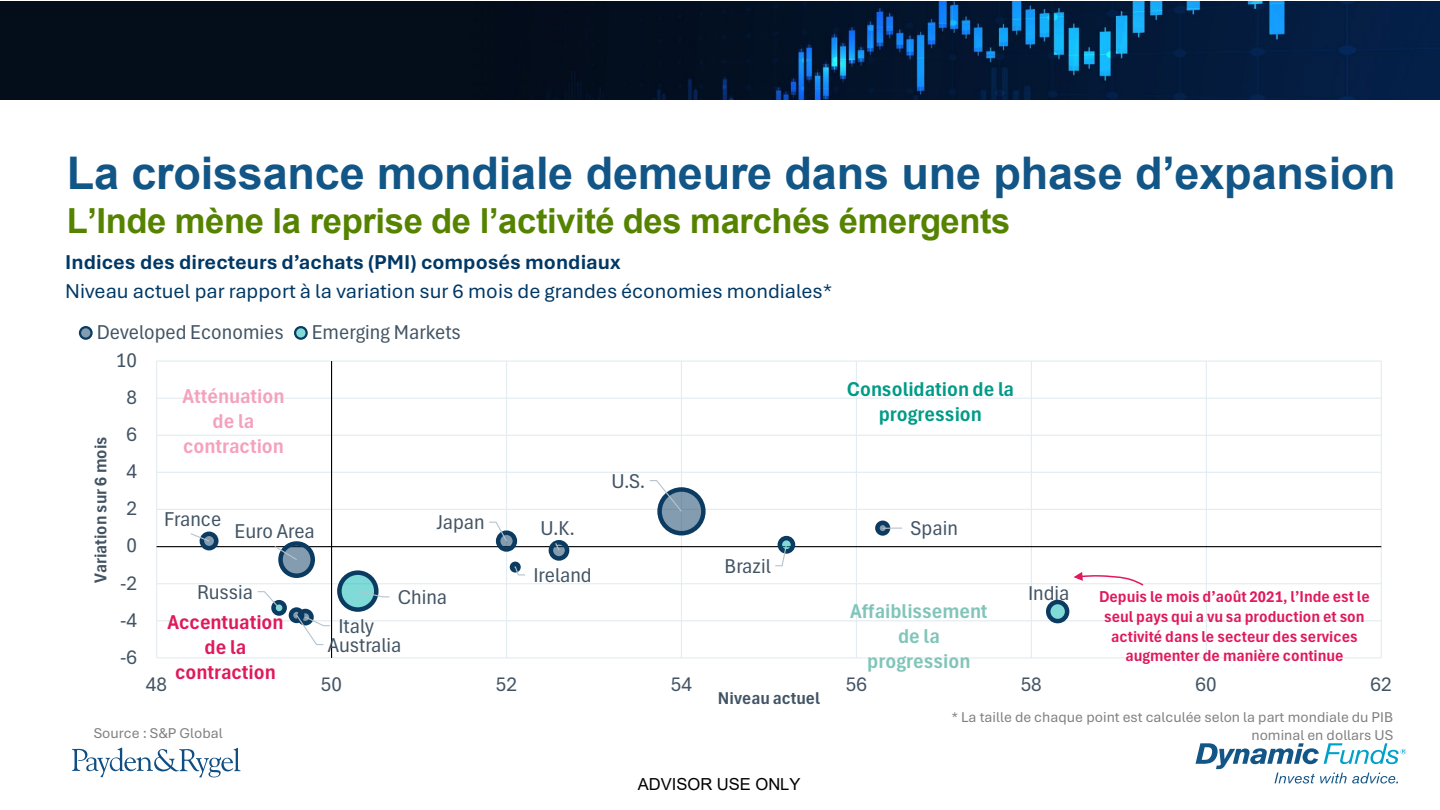
<style>
.page{position:relative;width:1440px;height:810px;background:#fff}
.page>*{position:absolute;margin:0;border:0;box-sizing:border-box;transform-origin:0 0}
.t1{font:700 45px "Arial";letter-spacing:-.005em;color:#125687}
.t2{font:700 34.5px "Arial";letter-spacing:-.01em;color:#558300}
.t3{font:condensed 21px "Aptos";color:#425464}
.t4{font:21px "Aptos";color:#003865}
.t5{font:700 21px "Aptos";color:#003865}
.t6{font:700 condensed 21px/25.2px "Aptos";color:#81c5ba;text-align:center}
.t7{font:700 condensed 21px/25.2px "Aptos";color:#009b87;text-align:center}
.t8{font:700 condensed 21px/25.2px "Aptos";letter-spacing:-.005em;color:#e0195b;text-align:center}
.t9{font:700 condensed 21px/25.2px "Aptos";letter-spacing:-.005em;color:#f5a1bd;text-align:center}
.t10{font:700 condensed 18px "Aptos";color:#425464}
.t11{font:700 condensed 16.5px/19.8px "Aptos";color:#e0195b;text-align:center}
.t12{font:16.5px "Arial";letter-spacing:-.005em;color:#000}
.t13{font:15px/18px "Aptos";letter-spacing:.005em;color:#7f7f7f;text-align:right}
</style>
<div class="page">
<img style="left:0;top:2px;width:1440px;height:97px">
<svg style="left:72px;top:748px;width:169px;height:29px"></svg>
<svg style="left:1196px;top:743px;width:210px;height:41px"></svg>
<hr style="left:157px;top:657px;width:1224px;height:1px;background:#e2ecf1">
<hr style="left:157px;top:620px;width:1224px;height:1px;background:#e2ecf1">
<hr style="left:157px;top:583px;width:1224px;height:1px;background:#e2ecf1">
<hr style="left:157px;top:509px;width:1224px;height:1px;background:#e2ecf1">
<hr style="left:157px;top:472px;width:1224px;height:1px;background:#e2ecf1">
<hr style="left:157px;top:435px;width:1224px;height:1px;background:#e2ecf1">
<hr style="left:157px;top:398px;width:1224px;height:1px;background:#e2ecf1">
<hr style="left:157px;top:361px;width:1224px;height:1px;background:#e2ecf1">
<hr style="left:156px;top:361px;width:1px;height:297px;background:#e2ecf1">
<hr style="left:506px;top:361px;width:1px;height:297px;background:#e2ecf1">
<hr style="left:681px;top:361px;width:1px;height:297px;background:#e2ecf1">
<hr style="left:856px;top:361px;width:1px;height:297px;background:#e2ecf1">
<hr style="left:1031px;top:361px;width:1px;height:297px;background:#e2ecf1">
<hr style="left:1206px;top:361px;width:1px;height:297px;background:#e2ecf1">
<hr style="left:1381px;top:361px;width:1px;height:297px;background:#e2ecf1">
<hr style="left:331px;top:361px;width:1px;height:297px;background:#000">
<hr style="left:157px;top:546px;width:1224px;height:1px;background:#000">
<div style="left:660px;top:490px;width:43px;height:43px;background:#0b3b61;border-radius:50%;opacity:.5"></div>
<div style="left:657px;top:487px;width:49px;height:48px;border:4px solid #0b3b61;border-radius:50%"></div>
<div style="left:202px;top:534px;width:14px;height:14px;background:#0b3b61;border-radius:50%;opacity:.5"></div>
<div style="left:200px;top:532px;width:19px;height:18px;border:4px solid #0b3b61;border-radius:50%"></div>
<div style="left:510px;top:562px;width:11px;height:11px;border:4px solid #0b3b61;border-radius:50%"></div>
<div style="left:297px;top:609px;width:17px;height:16px;border:4px solid #0b3b61;border-radius:50%"></div>
<div style="left:878px;top:523px;width:10px;height:10px;background:#0b3b61;border-radius:50%;opacity:.5"></div>
<div style="left:875px;top:521px;width:15px;height:15px;border:4px solid #0b3b61;border-radius:50%"></div>
<div style="left:551px;top:542px;width:16px;height:16px;background:#0b3b61;border-radius:50%;opacity:.5"></div>
<div style="left:549px;top:540px;width:20px;height:21px;border:4px solid #0b3b61;border-radius:50%"></div>
<div style="left:498px;top:533px;width:17px;height:16px;background:#0b3b61;border-radius:50%;opacity:.5"></div>
<div style="left:496px;top:530px;width:21px;height:22px;border:4px solid #0b3b61;border-radius:50%"></div>
<div style="left:281px;top:544px;width:32px;height:32px;background:#0b3b61;border-radius:50%;opacity:.5"></div>
<div style="left:278px;top:541px;width:37px;height:37px;border:4px solid #0b3b61;border-radius:50%"></div>
<div style="left:291px;top:610px;width:11px;height:11px;background:#0b3b61;border-radius:50%;opacity:.5"></div>
<div style="left:289px;top:607px;width:15px;height:16px;border:4px solid #0b3b61;border-radius:50%"></div>
<div style="left:780px;top:538px;width:13px;height:13px;background:#00b6b2;border-radius:50%;opacity:.5"></div>
<div style="left:778px;top:536px;width:17px;height:18px;border:4px solid #0b3b61;border-radius:50%"></div>
<div style="left:274px;top:602px;width:10px;height:11px;background:#00b6b2;border-radius:50%;opacity:.5"></div>
<div style="left:271px;top:600px;width:16px;height:16px;border:4px solid #0b3b61;border-radius:50%"></div>
<div style="left:340px;top:573px;width:36px;height:36px;background:#00b6b2;border-radius:50%;opacity:.5"></div>
<div style="left:337px;top:570px;width:42px;height:42px;border:4px solid #0b3b61;border-radius:50%"></div>
<div style="left:1048px;top:602px;width:19px;height:19px;background:#00b6b2;border-radius:50%;opacity:.5"></div>
<div style="left:1046px;top:600px;width:23px;height:23px;border:4px solid #0b3b61;border-radius:50%"></div>
<svg style="left:649px;top:480px;width:34px;height:33px"></svg>
<svg style="left:191px;top:532px;width:20px;height:11px"></svg>
<svg style="left:512px;top:564px;width:14px;height:12px"></svg>
<svg style="left:882px;top:527px;width:21px;height:2px"></svg>
<svg style="left:554px;top:542px;width:7px;height:10px"></svg>
<svg style="left:489px;top:521px;width:19px;height:22px"></svg>
<svg style="left:273px;top:545px;width:25px;height:16px"></svg>
<svg style="left:295px;top:614px;width:36px;height:32px"></svg>
<svg style="left:774px;top:543px;width:14px;height:24px"></svg>
<svg style="left:257px;top:591px;width:24px;height:18px"></svg>
<svg style="left:356px;top:590px;width:34px;height:8px"></svg>
<div style="left:80px;top:327px;width:12px;height:12px;background:#0b3b61;border-radius:50%;opacity:.5"></div>
<div style="left:79px;top:326px;width:14px;height:14px;border:2px solid #0b3b61;border-radius:50%"></div>
<div style="left:295px;top:327px;width:12px;height:12px;background:#00b6b2;border-radius:50%;opacity:.5"></div>
<div style="left:294px;top:326px;width:14px;height:14px;border:2px solid #0b3b61;border-radius:50%"></div>
<svg style="left:1074px;top:572px;width:70px;height:14px"></svg>
<p class="t1" style="left:67px;top:142px;width:1331px">La croissance mondiale demeure dans une phase d’expansion</p>
<p class="t2" style="left:67px;top:196px;width:945px">L’Inde mène la reprise de l’activité des marchés émergents</p>
<p class="t5" style="left:65px;top:248px;width:557px">Indices des directeurs d’achats (PMI) composés mondiaux</p>
<p class="t4" style="left:65px;top:277px;width:769px">Niveau actuel par rapport à la variation sur 6 mois de grandes économies mondiales*</p>
<p class="t3" style="left:97px;top:318px;width:188px">Developed Economies</p>
<p class="t3" style="left:312px;top:318px;width:150px">Emerging Markets</p>
<p class="t10" style="left:88px;top:583px;width:147px;rotate:-90deg">Variation sur 6 mois</p>
<p class="t3" style="left:116px;top:346px;width:23px">10</p>
<p class="t3" style="left:127px;top:383px;width:12px">8</p>
<p class="t3" style="left:127px;top:420px;width:12px">6</p>
<p class="t3" style="left:127px;top:457px;width:12px">4</p>
<p class="t3" style="left:127px;top:494px;width:12px">2</p>
<p class="t3" style="left:127px;top:531px;width:12px">0</p>
<p class="t3" style="left:120px;top:568px;width:19px">-2</p>
<p class="t3" style="left:120px;top:605px;width:19px">-4</p>
<p class="t3" style="left:120px;top:643px;width:19px">-6</p>
<p class="t9" style="left:183px;top:382px;width:103px">Atténuation de la contraction</p>
<p class="t7" style="left:847px;top:376px;width:169px">Consolidation de la progression</p>
<p class="t3" style="left:612px;top:466px;width:35px">U.S.</p>
<p class="t3" style="left:164px;top:504px;width:59px">France</p>
<p class="t3" style="left:235px;top:517px;width:82px">Euro Area</p>
<p class="t3" style="left:436px;top:508px;width:50px">Japan</p>
<p class="t3" style="left:540px;top:514px;width:36px">U.K.</p>
<p class="t3" style="left:911px;top:514px;width:49px">Spain</p>
<p class="t3" style="left:533px;top:561px;width:60px">Ireland</p>
<p class="t3" style="left:725px;top:552px;width:48px">Brazil</p>
<p class="t3" style="left:197px;top:577px;width:58px">Russia</p>
<p class="t3" style="left:398px;top:583px;width:51px">China</p>
<p class="t3" style="left:1028px;top:578px;width:43px">India</p>
<p class="t11" style="left:1099px;top:586px;width:272px">Depuis le mois d’août 2021, l’Inde est le seul pays qui a vu sa production et son activité dans le secteur des services augmenter de manière continue</p>
<p class="t6" style="left:850px;top:597px;width:139px">Affaiblissement de la progression</p>
<p class="t8" style="left:167px;top:609px;width:118px">Accentuation de la contraction</p>
<p class="t3" style="left:339px;top:611px;width:37px">Italy</p>
<p class="t3" style="left:328px;top:630px;width:75px">Australia</p>
<p class="t3" style="left:146px;top:670px;width:23px">48</p>
<p class="t3" style="left:321px;top:670px;width:23px">50</p>
<p class="t3" style="left:496px;top:670px;width:23px">52</p>
<p class="t3" style="left:671px;top:670px;width:23px">54</p>
<p class="t3" style="left:846px;top:670px;width:23px">56</p>
<p class="t3" style="left:1021px;top:670px;width:23px">58</p>
<p class="t3" style="left:1196px;top:670px;width:23px">60</p>
<p class="t3" style="left:1371px;top:670px;width:23px">62</p>
<p class="t10" style="left:718px;top:686px;width:104px">Niveau actuel</p>
<p class="t13" style="left:94px;top:723px;width:130px">Source : S&amp;P Global</p>
<p class="t12" style="left:638px;top:773px;width:164px">ADVISOR USE ONLY</p>
<p class="t13" style="left:951px;top:708px;width:443px">* La taille de chaque point est calculée selon la part mondiale du PIB nominal en dollars US</p>
</div>
